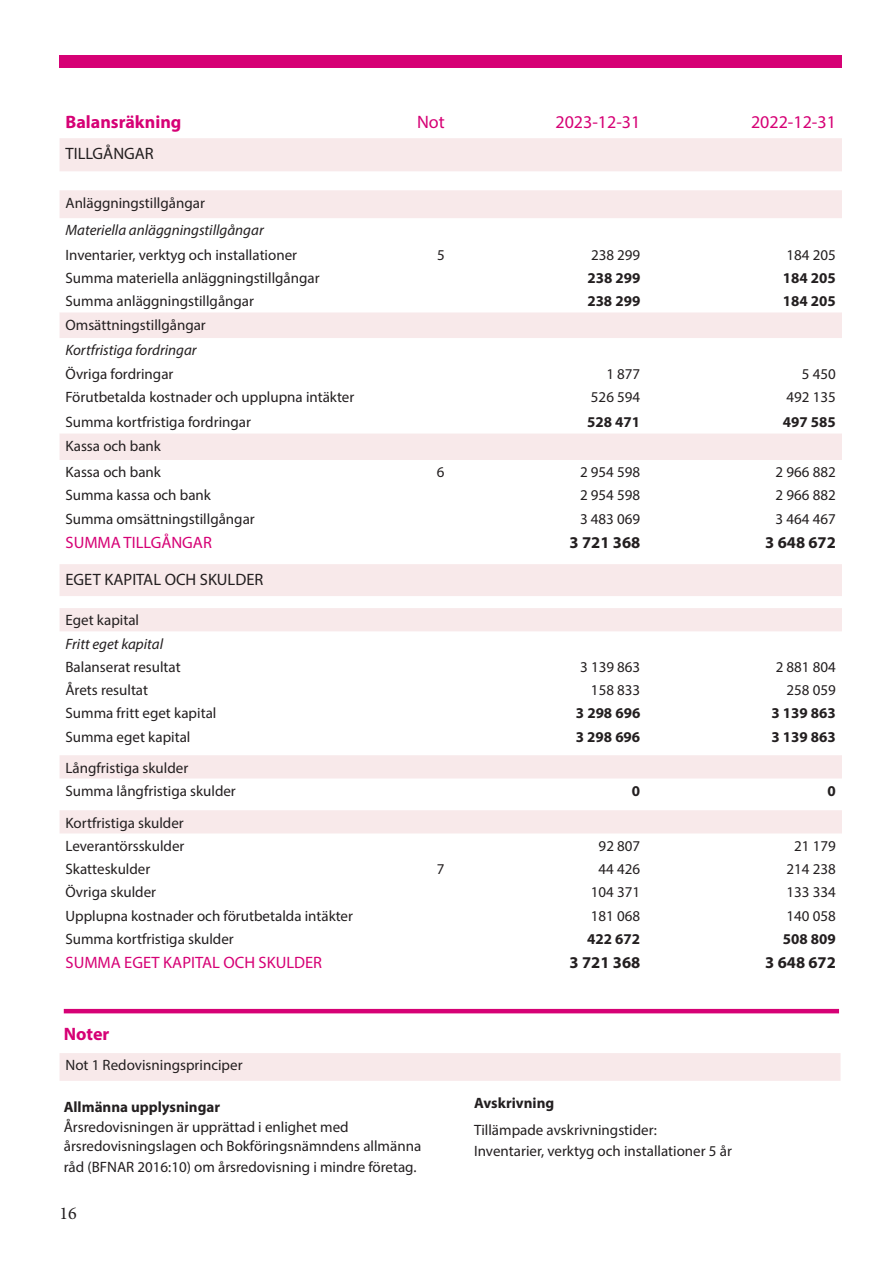
<style>
.page{position:relative;width:893px;height:1263px;background:#fff}
.page>*{position:absolute;margin:0;border:0;box-sizing:border-box;transform-origin:0 0}
.t1{font:18px "Myriad Pro";color:#d60175}
.t2{font:700 18px "Myriad Pro";color:#d60175}
.t3{font:18px "Minion Pro";color:#231f20}
.t4{font:16.5px "Myriad Pro";color:#d60175}
.t5{font:16.5px "Myriad Pro";color:#231f20}
.t6{font:700 16.5px "Myriad Pro";color:#231f20}
.t7{font:15px/23.2px "Myriad Pro";color:#231f20}
.t8{font:700 15px "Myriad Pro";color:#231f20}
.t9{font:italic 15px "Myriad Pro";color:#231f20}
</style>
<div class="page">
<div style="left:60px;top:55px;width:782px;height:13px;background:#d60175"></div>
<div style="left:60px;top:138px;width:782px;height:33px;background:#f8e9ea"></div>
<div style="left:60px;top:190px;width:782px;height:28px;background:#f8e9ea"></div>
<svg style="left:60px;top:312px;width:782px;height:148px"></svg>
<div style="left:60px;top:564px;width:782px;height:32px;background:#f8e9ea"></div>
<svg style="left:60px;top:608px;width:782px;height:225px"></svg>
<div style="left:60px;top:1053px;width:780px;height:28px;background:#f8e9ea"></div>
<hr style="left:64px;top:1009px;width:775px;height:4px;background:#d60175">
<p class="t2" style="left:66px;top:111px;width:117px">Balansräkning</p>
<p class="t1" style="left:417px;top:111px;width:29px">Not</p>
<p class="t1" style="left:555px;top:111px;width:86px">2023-12-31</p>
<p class="t1" style="left:751px;top:111px;width:86px">2022-12-31</p>
<p class="t5" style="left:66px;top:143px;width:90px">TILLGÅNGAR</p>
<p class="t7" style="left:66px;top:191px;width:141px">Anläggningstillgångar</p>
<p class="t9" style="left:66px;top:221px;width:200px">Materiella anläggningstillgångar</p>
<p class="t7" style="left:66px;top:243px;width:233px">Inventarier, verktyg och installationer</p>
<p class="t7" style="left:437px;top:243px;width:9px">5</p>
<p class="t7" style="left:591px;top:243px;width:51px">238 299</p>
<p class="t7" style="left:787px;top:243px;width:51px">184 205</p>
<p class="t7" style="left:66px;top:266px;width:256px">Summa materiella anläggningstillgångar</p>
<p class="t8" style="left:587px;top:268px;width:54px">238 299</p>
<p class="t8" style="left:783px;top:268px;width:54px">184 205</p>
<p class="t7" style="left:65px;top:289px;width:190px">Summa anläggningstillgångar</p>
<p class="t8" style="left:587px;top:291px;width:54px">238 299</p>
<p class="t8" style="left:783px;top:291px;width:54px">184 205</p>
<p class="t7" style="left:65px;top:313px;width:142px">Omsättningstillgångar</p>
<p class="t9" style="left:65px;top:341px;width:133px">Kortfristiga fordringar</p>
<p class="t7" style="left:65px;top:362px;width:109px">Övriga fordringar</p>
<p class="t7" style="left:606px;top:362px;width:35px">1 877</p>
<p class="t7" style="left:802px;top:362px;width:35px">5 450</p>
<p class="t7" style="left:65px;top:385px;width:290px">Förutbetalda kostnader och upplupna intäkter</p>
<p class="t7" style="left:591px;top:385px;width:51px">526 594</p>
<p class="t7" style="left:786px;top:385px;width:51px">492 135</p>
<p class="t7" style="left:65px;top:410px;width:187px">Summa kortfristiga fordringar</p>
<p class="t8" style="left:587px;top:412px;width:54px">528 471</p>
<p class="t8" style="left:783px;top:412px;width:54px">497 585</p>
<p class="t7" style="left:65px;top:432px;width:97px;line-height:26.7px">Kassa och bank<br>Kassa och bank</p>
<p class="t7" style="left:437px;top:460px;width:9px">6</p>
<p class="t7" style="left:580px;top:460px;width:62px">2 954 598</p>
<p class="t7" style="left:776px;top:460px;width:62px">2 966 882</p>
<p class="t7" style="left:65px;top:484px;width:147px">Summa kassa och bank</p>
<p class="t7" style="left:580px;top:484px;width:62px">2 954 598</p>
<p class="t7" style="left:776px;top:484px;width:62px">2 966 882</p>
<p class="t7" style="left:65px;top:507px;width:191px">Summa omsättningstillgångar</p>
<p class="t7" style="left:580px;top:507px;width:62px">3 483 069</p>
<p class="t7" style="left:776px;top:507px;width:62px">3 464 467</p>
<p class="t4" style="left:66px;top:532px;width:148px">SUMMA TILLGÅNGAR</p>
<p class="t6" style="left:570px;top:532px;width:72px">3 721 368</p>
<p class="t6" style="left:765px;top:532px;width:72px">3 648 672</p>
<p class="t5" style="left:66px;top:569px;width:199px">EGET KAPITAL OCH SKULDER</p>
<p class="t7" style="left:66px;top:608px;width:75px">Eget kapital</p>
<p class="t9" style="left:66px;top:634px;width:99px">Fritt eget kapital</p>
<p class="t7" style="left:66px;top:655px;width:117px">Balanserat resultat</p>
<p class="t7" style="left:580px;top:655px;width:62px">3 139 863</p>
<p class="t7" style="left:776px;top:655px;width:62px">2 881 804</p>
<p class="t7" style="left:66px;top:678px;width:84px">Årets resultat</p>
<p class="t7" style="left:591px;top:678px;width:51px">158 833</p>
<p class="t7" style="left:787px;top:678px;width:51px">258 059</p>
<p class="t7" style="left:65px;top:701px;width:152px">Summa fritt eget kapital</p>
<p class="t8" style="left:576px;top:703px;width:66px">3 298 696</p>
<p class="t8" style="left:772px;top:703px;width:66px">3 139 863</p>
<p class="t7" style="left:65px;top:725px;width:126px">Summa eget kapital</p>
<p class="t8" style="left:576px;top:727px;width:66px">3 298 696</p>
<p class="t8" style="left:772px;top:727px;width:66px">3 139 863</p>
<p class="t7" style="left:65px;top:756px;width:172px">Långfristiga skulder<br>Summa långfristiga skulder</p>
<p class="t8" style="left:632px;top:781px;width:10px">0</p>
<p class="t8" style="left:827px;top:781px;width:10px">0</p>
<p class="t7" style="left:65px;top:811px;width:120px">Kortfristiga skulder<br>Leverantörsskulder</p>
<p class="t7" style="left:599px;top:834px;width:43px">92 807</p>
<p class="t7" style="left:794px;top:834px;width:43px">21 179</p>
<p class="t7" style="left:65px;top:857px;width:86px">Skatteskulder</p>
<p class="t7" style="left:437px;top:857px;width:9px">7</p>
<p class="t7" style="left:599px;top:857px;width:43px">44 426</p>
<p class="t7" style="left:786px;top:857px;width:51px">214 238</p>
<p class="t7" style="left:65px;top:880px;width:92px">Övriga skulder</p>
<p class="t7" style="left:591px;top:880px;width:51px">104 371</p>
<p class="t7" style="left:786px;top:880px;width:51px">133 334</p>
<p class="t7" style="left:65px;top:904px;width:289px">Upplupna kostnader och förutbetalda intäkter</p>
<p class="t7" style="left:591px;top:904px;width:51px">181 068</p>
<p class="t7" style="left:786px;top:904px;width:51px">140 058</p>
<p class="t7" style="left:65px;top:927px;width:170px">Summa kortfristiga skulder</p>
<p class="t8" style="left:587px;top:929px;width:54px">422 672</p>
<p class="t8" style="left:783px;top:929px;width:54px">508 809</p>
<p class="t4" style="left:66px;top:952px;width:258px">SUMMA EGET KAPITAL OCH SKULDER</p>
<p class="t6" style="left:570px;top:952px;width:72px">3 721 368</p>
<p class="t6" style="left:765px;top:952px;width:72px">3 648 672</p>
<p class="t2" style="left:64px;top:1022px;width:47px">Noter</p>
<p class="t7" style="left:66px;top:1053px;width:179px">Not 1 Redovisningsprinciper</p>
<p class="t8" style="left:64px;top:1097px;width:158px">Allmänna upplysningar</p>
<p class="t7" style="left:64px;top:1117px;width:359px;line-height:19.5px">Årsredovisningen är upprättad i enlighet med årsredovisningslagen och Bokföringsnämndens allmänna</p>
<p class="t7" style="left:64px;top:1155px;width:354px">råd (BFNAR 2016:10) om årsredovisning i mindre företag.</p>
<p class="t3" style="left:60px;top:1201px;width:19px">16</p>
<p class="t8" style="left:474px;top:1093px;width:82px">Avskrivning</p>
<p class="t7" style="left:474px;top:1119px;width:259px;line-height:21px">Tillämpade avskrivningstider:<br>Inventarier, verktyg och installationer 5 år</p>
</div>
